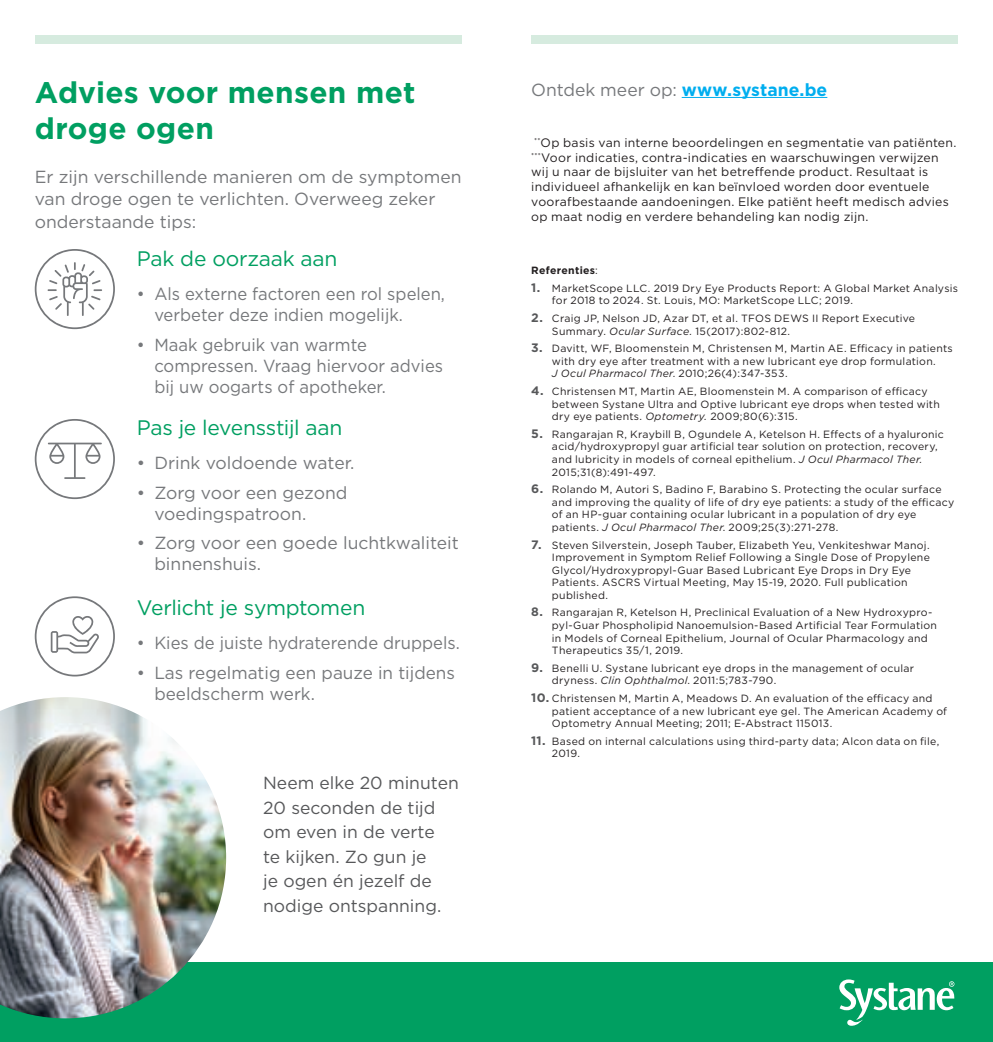
<style>
.page{position:relative;width:993px;height:1042px;background:#fff}
.page>*{position:absolute;margin:0;border:0;box-sizing:border-box;transform-origin:0 0}
.t1{font:700 29.75px/35.7px "Gotham";letter-spacing:.01em;color:#009f61}
.t2{font:21px "Gotham";letter-spacing:-.015em;color:#009f61}
.t3{font:17.5px/21px "Gotham";color:#76787b}
.t4{font:17.5px/21px "Gotham";color:#76787b;scale:.95 1}
.t5{font:17.5px/24.5px "Gotham";color:#57585a}
.t6{font:700 17.5px "Gotham";color:#00aeef}
.t7{font:12.25px/14.7px "Gotham";letter-spacing:.02em;color:#231f20}
.t8{font:10.5px/12.6px "Gotham";letter-spacing:.025em;color:#231f20}
.t9{font:700 10.5px "Gotham";letter-spacing:.025em;color:#231f20}
.s1{font-weight:400;color:#76787b}
.s2{font-weight:400}
.s3{font-weight:700;font-size:12.25px;color:#57585a}
.s4{font-style:italic}
</style>
<div class="page">
<div style="left:35px;top:35px;width:426px;height:9px;background:#d6ebdf"></div>
<div style="left:531px;top:35px;width:426px;height:9px;background:#d6ebdf"></div>
<svg style="left:35px;top:249px;width:80px;height:80px"></svg>
<svg style="left:35px;top:419px;width:80px;height:80px"></svg>
<svg style="left:35px;top:596px;width:80px;height:80px"></svg>
<div style="left:0;top:962px;width:992px;height:80px;background:#009f61"></div>
<img style="left:0;top:697px;width:226px;height:321px">
<svg style="left:839px;top:979px;width:115px;height:47px"></svg>
<hr style="left:681px;top:97px;width:146px;height:1px;background:#00aeef">
<h1 class="t1" style="left:35px;top:76px;width:382px">Advies voor mensen met droge ogen</h1>
<h3 class="t3" style="left:35px;top:166px;width:428px;line-height:22.8px">Er zijn verschillende manieren om de symptomen van droge ogen te verlichten. Overweeg zeker onderstaande tips:</h3>
<h2 class="t2" style="left:137px;top:249px;width:202px">Pak de oorzaak aan</h2>
<h3 class="t4" style="left:154px;top:284px;width:307px;text-indent:-18px">• Als externe factoren een rol spelen, verbeter deze indien mogelijk.</h3>
<h3 class="t4" style="left:154px;top:335px;width:305px;text-indent:-18px">• Maak gebruik van warmte compressen. Vraag hiervoor advies bij uw oogarts of apotheker.</h3>
<h2 class="t2" style="left:137px;top:418px;width:207px">Pas je levensstijl aan</h2>
<h3 class="t3" style="left:137px;top:453px;width:219px">• Drink voldoende water.</h3>
<h3 class="t3" style="left:154px;top:483px;width:194px;text-indent:-18px">• Zorg voor een gezond voedingspatroon.</h3>
<h3 class="t3" style="left:154px;top:533px;width:306px;text-indent:-18px">• Zorg voor een goede luchtkwaliteit binnenshuis.</h3>
<h2 class="t2" style="left:137px;top:598px;width:230px">Verlicht je symptomen</h2>
<h3 class="t4" style="left:137px;top:633px;width:341px">• Kies de juiste hydraterende druppels.</h3>
<h3 class="t3" style="left:154px;top:663px;width:302px;text-indent:-17px">• Las regelmatig een pauze in tijdens beeldscherm werk.</h3>
<h3 class="t5" style="left:263px;top:771px;width:197px">Neem elke 20 minuten<br>20 seconden de tijd om even in de verte<br>te kijken. Zo gun je<br>je ogen én jezelf de nodige ontspanning.</h3>
<h3 class="t6" style="left:531px;top:82px;width:297px"><span class="s1">Ontdek meer op:</span> www.systane.be</h3>
<p class="t7" style="left:531px;top:136px;width:426px"><sup>**</sup>Op basis van interne beoordelingen en segmentatie van patiënten. <sup>***</sup>Voor indicaties, contra-indicaties en waarschuwingen verwijzen wij u naar de bijsluiter van het betreffende product. Resultaat is individueel afhankelijk en kan beïnvloed worden door eventuele voorafbestaande aandoeningen. Elke patiënt heeft medisch advies op maat nodig en verdere behandeling kan nodig zijn.</p>
<p class="t9" style="left:531px;top:266px;width:68px">Referenties<span class="s2">:</span></p>
<p class="t8" style="left:551px;top:282px;width:407px;text-indent:-21px"><span class="s3">1.</span> MarketScope LLC. 2019 Dry Eye Products Report: A Global Market Analysis for 2018 to 2024. St. Louis, MO: MarketScope LLC; 2019.</p>
<p class="t8" style="left:551px;top:313px;width:364px;text-indent:-21px"><span class="s3">2.</span> Craig JP, Nelson JD, Azar DT, et al. TFOS DEWS II Report Executive<br>Summary. <span class="s4">Ocular Surface.</span> 15(2017):802-812.</p>
<p class="t8" style="left:551px;top:343px;width:402px;text-indent:-21px"><span class="s3">3.</span> Davitt, WF, Bloomenstein M, Christensen M, Martin AE. Efficacy in patients with dry eye after treatment with a new lubricant eye drop formulation.<br><span class="s4">J Ocul Pharmacol Ther</span>. 2010;26(4):347-353.</p>
<p class="t8" style="left:551px;top:385px;width:389px;text-indent:-21px"><span class="s3">4.</span> Christensen MT, Martin AE, Bloomenstein M. A comparison of efficacy between Systane Ultra and Optive lubricant eye drops when tested with dry eye patients. <span class="s4">Optometry.</span> 2009;80(6):315.</p>
<p class="t8" style="left:551px;top:428px;width:393px;text-indent:-21px"><span class="s3">5.</span> Rangarajan R, Kraybill B, Ogundele A, Ketelson H. Effects of a hyaluronic acid/hydroxypropyl guar artificial tear solution on protection, recovery, and lubricity in models of corneal epithelium. <span class="s4">J Ocul Pharmacol Ther.<br></span>2015;31(8):491-497.</p>
<p class="t8" style="left:551px;top:484px;width:404px;text-indent:-21px"><span class="s3">6.</span> Rolando M, Autori S, Badino F, Barabino S. Protecting the ocular surface and improving the quality of life of dry eye patients: a study of the efficacy of an HP-guar containing ocular lubricant in a population of dry eye patients. <span class="s4">J Ocul Pharmacol Ther</span>. 2009;25(3):271-278.</p>
<p class="t8" style="left:551px;top:539px;width:379px;text-indent:-21px"><span class="s3">7.</span> Steven Silverstein, Joseph Tauber, Elizabeth Yeu, Venkiteshwar Manoj.<br>Improvement in Symptom Relief Following a Single Dose of Propylene Glycol/Hydroxypropyl-Guar Based Lubricant Eye Drops in Dry Eye Patients. ASCRS Virtual Meeting, May 15-19, 2020. Full publication published.</p>
<p class="t8" style="left:551px;top:607px;width:386px;text-indent:-21px"><span class="s3">8.</span> Rangarajan R, Ketelson H, Preclinical Evaluation of a New Hydroxypro&shy;pyl-Guar Phospholipid Nanoemulsion-Based Artificial Tear Formulation in Models of Corneal Epithelium, Journal of Ocular Pharmacology and Therapeutics 35/1, 2019.</p>
<p class="t8" style="left:551px;top:662px;width:363px;text-indent:-21px"><span class="s3">9.</span> Benelli U. Systane lubricant eye drops in the management of ocular dryness. <span class="s4">Clin Ophthalmol</span>. 2011:5;783-790.</p>
<p class="t8" style="left:551px;top:692px;width:396px;text-indent:-21px"><span class="s3">10.</span> Christensen M, Martin A, Meadows D. An evaluation of the efficacy and patient acceptance of a new lubricant eye gel. The American Academy of<br>Optometry Annual Meeting; 2011; E-Abstract 115013.</p>
<p class="t8" style="left:551px;top:735px;width:389px;text-indent:-21px"><span class="s3">11.</span> Based on internal calculations using third-party data; Alcon data on file,<br>2019.</p>
</div>
